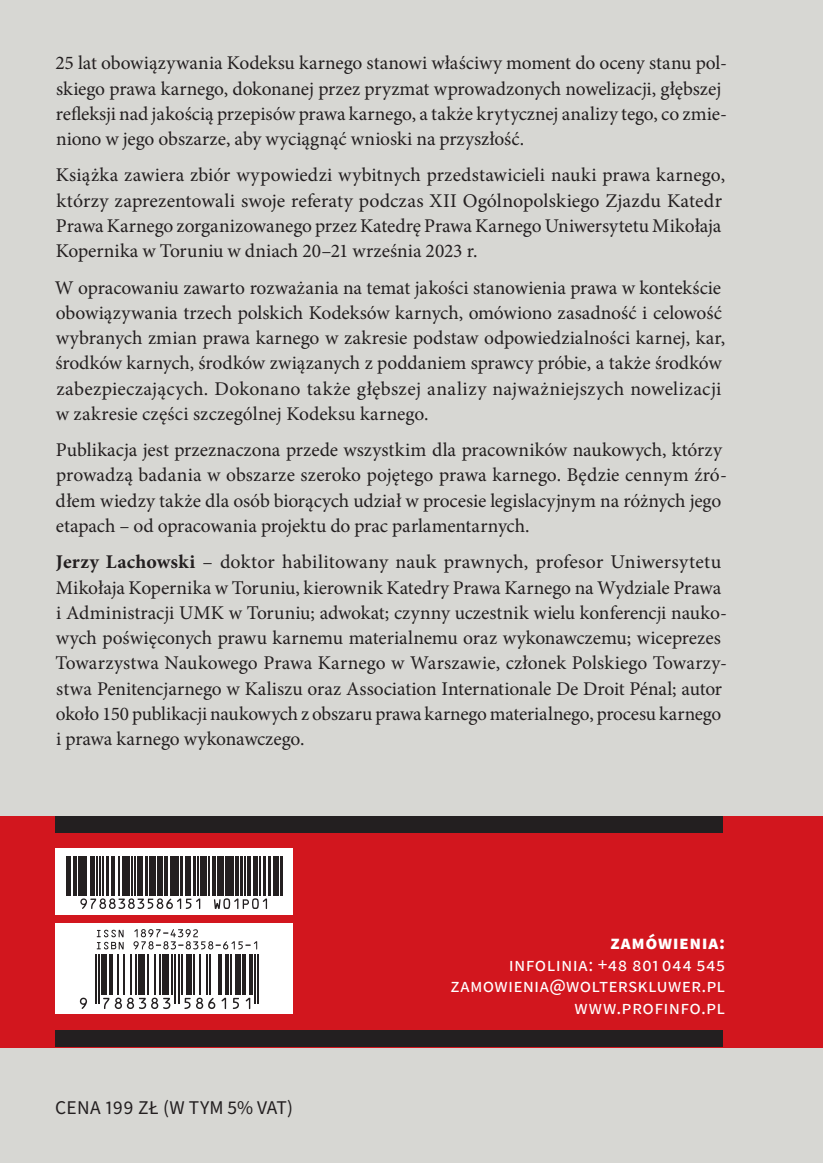
<style>
.page{position:relative;width:823px;height:1163px;background:#fff}
.page>*{position:absolute;margin:0;border:0;box-sizing:border-box;transform-origin:0 0}
.t1{font:19.4px/25.2px "Minion Pro";color:#231f20}
.t2{font:19.4px/21.4px "Source Sans Pro";letter-spacing:.015em;color:#fff;text-align:right}
.t3{font:19.4px "Source Sans Pro";letter-spacing:.015em;color:#231f20}
.t4{font:700 19.4px "Source Sans Pro";letter-spacing:.03em;color:#fff}
.s1{font-weight:700}
</style>
<div class="page">
<div style="left:0;top:0;width:822px;height:1162px;background:#d7d7d3"></div>
<div style="left:0;top:815px;width:822px;height:232px;background:#d2161e"></div>
<svg style="left:55px;top:848px;width:237px;height:66px;background:#cdcccc"></svg>
<hr style="left:66px;top:856px;width:3px;height:39px;background:#231f20">
<hr style="left:70px;top:856px;width:1px;height:39px;background:#231f20">
<hr style="left:73px;top:856px;width:3px;height:39px;background:#231f20">
<div style="left:78px;top:856px;width:5px;height:39px;background:#231f20"></div>
<hr style="left:84px;top:856px;width:1px;height:39px;background:#231f20">
<hr style="left:86px;top:856px;width:1px;height:39px;background:#231f20">
<hr style="left:90px;top:856px;width:4px;height:39px;background:#231f20">
<hr style="left:97px;top:856px;width:1px;height:39px;background:#231f20">
<hr style="left:100px;top:856px;width:1px;height:39px;background:#231f20">
<hr style="left:102px;top:856px;width:1px;height:39px;background:#231f20">
<hr style="left:106px;top:856px;width:2px;height:39px;background:#231f20">
<hr style="left:112px;top:856px;width:1px;height:39px;background:#231f20">
<hr style="left:114px;top:856px;width:1px;height:39px;background:#231f20">
<hr style="left:118px;top:856px;width:1px;height:39px;background:#231f20">
<hr style="left:122px;top:856px;width:3px;height:39px;background:#231f20">
<hr style="left:126px;top:856px;width:4px;height:39px;background:#231f20">
<hr style="left:131px;top:856px;width:1px;height:39px;background:#231f20">
<hr style="left:134px;top:856px;width:1px;height:39px;background:#231f20">
<hr style="left:138px;top:856px;width:1px;height:39px;background:#231f20">
<hr style="left:140px;top:856px;width:3px;height:39px;background:#231f20">
<hr style="left:145px;top:856px;width:2px;height:39px;background:#231f20">
<hr style="left:149px;top:856px;width:1px;height:39px;background:#231f20">
<hr style="left:152px;top:856px;width:4px;height:39px;background:#231f20">
<hr style="left:157px;top:856px;width:3px;height:39px;background:#231f20">
<hr style="left:161px;top:856px;width:1px;height:39px;background:#231f20">
<hr style="left:164px;top:856px;width:4px;height:39px;background:#231f20">
<hr style="left:170px;top:856px;width:2px;height:39px;background:#231f20">
<hr style="left:173px;top:856px;width:2px;height:39px;background:#231f20">
<hr style="left:176px;top:856px;width:2px;height:39px;background:#231f20">
<hr style="left:181px;top:856px;width:2px;height:39px;background:#231f20">
<hr style="left:185px;top:856px;width:3px;height:39px;background:#231f20">
<hr style="left:189px;top:856px;width:1px;height:39px;background:#231f20">
<hr style="left:194px;top:856px;width:2px;height:39px;background:#231f20">
<hr style="left:197px;top:856px;width:1px;height:39px;background:#231f20">
<hr style="left:200px;top:856px;width:3px;height:39px;background:#231f20">
<hr style="left:204px;top:856px;width:2px;height:39px;background:#231f20">
<hr style="left:209px;top:856px;width:1px;height:39px;background:#231f20">
<hr style="left:212px;top:856px;width:3px;height:39px;background:#231f20">
<hr style="left:217px;top:856px;width:2px;height:39px;background:#231f20">
<hr style="left:220px;top:856px;width:4px;height:39px;background:#231f20">
<hr style="left:225px;top:856px;width:3px;height:39px;background:#231f20">
<hr style="left:229px;top:856px;width:2px;height:39px;background:#231f20">
<hr style="left:232px;top:856px;width:1px;height:39px;background:#231f20">
<hr style="left:236px;top:856px;width:3px;height:39px;background:#231f20">
<hr style="left:240px;top:856px;width:2px;height:39px;background:#231f20">
<hr style="left:244px;top:856px;width:1px;height:39px;background:#231f20">
<hr style="left:247px;top:856px;width:4px;height:39px;background:#231f20">
<hr style="left:253px;top:856px;width:2px;height:39px;background:#231f20">
<hr style="left:256px;top:856px;width:1px;height:39px;background:#231f20">
<hr style="left:259px;top:856px;width:1px;height:39px;background:#231f20">
<hr style="left:264px;top:856px;width:2px;height:39px;background:#231f20">
<hr style="left:268px;top:856px;width:2px;height:39px;background:#231f20">
<hr style="left:273px;top:856px;width:3px;height:39px;background:#231f20">
<hr style="left:278px;top:856px;width:1px;height:39px;background:#231f20">
<hr style="left:280px;top:856px;width:2px;height:39px;background:#231f20">
<svg style="left:80px;top:898px;width:120px;height:10px"></svg>
<svg style="left:214px;top:898px;width:53px;height:10px"></svg>
<div style="left:55px;top:923px;width:237px;height:91px;background:#fff"></div>
<svg style="left:80px;top:997px;width:7px;height:11px"></svg>
<hr style="left:95px;top:954px;width:2px;height:49px;background:#231f20">
<hr style="left:98px;top:954px;width:2px;height:49px;background:#231f20">
<svg style="left:103px;top:997px;width:6px;height:11px"></svg>
<div style="left:102px;top:954px;width:5px;height:41px;background:#231f20"></div>
<hr style="left:109px;top:954px;width:3px;height:41px;background:#231f20">
<hr style="left:118px;top:954px;width:1px;height:41px;background:#231f20">
<hr style="left:123px;top:954px;width:1px;height:41px;background:#231f20">
<hr style="left:130px;top:954px;width:1px;height:41px;background:#231f20">
<hr style="left:135px;top:954px;width:1px;height:41px;background:#231f20">
<div style="left:138px;top:954px;width:7px;height:41px;background:#231f20"></div>
<hr style="left:147px;top:954px;width:1px;height:41px;background:#231f20">
<hr style="left:154px;top:954px;width:1px;height:41px;background:#231f20">
<hr style="left:159px;top:954px;width:2px;height:41px;background:#231f20">
<svg style="left:115px;top:997px;width:55px;height:11px"></svg>
<div style="left:162px;top:954px;width:7px;height:41px;background:#231f20"></div>
<hr style="left:171px;top:954px;width:2px;height:41px;background:#231f20">
<hr style="left:174px;top:954px;width:2px;height:49px;background:#231f20">
<hr style="left:178px;top:954px;width:2px;height:49px;background:#231f20">
<svg style="left:184px;top:997px;width:6px;height:11px"></svg>
<hr style="left:181px;top:954px;width:2px;height:41px;background:#231f20">
<div style="left:186px;top:954px;width:6px;height:41px;background:#231f20"></div>
<hr style="left:193px;top:954px;width:2px;height:41px;background:#231f20">
<hr style="left:199px;top:954px;width:1px;height:41px;background:#231f20">
<svg style="left:196px;top:997px;width:19px;height:11px"></svg>
<hr style="left:205px;top:954px;width:2px;height:41px;background:#231f20">
<hr style="left:209px;top:954px;width:2px;height:41px;background:#231f20">
<svg style="left:221px;top:997px;width:5px;height:11px"></svg>
<hr style="left:218px;top:954px;width:3px;height:41px;background:#231f20">
<svg style="left:225px;top:954px;width:3px;height:41px"></svg>
<svg style="left:233px;top:997px;width:6px;height:11px"></svg>
<hr style="left:230px;top:954px;width:1px;height:41px;background:#231f20">
<div style="left:235px;top:954px;width:5px;height:41px;background:#231f20"></div>
<svg style="left:245px;top:997px;width:5px;height:11px"></svg>
<hr style="left:242px;top:954px;width:3px;height:41px;background:#231f20">
<hr style="left:249px;top:954px;width:3px;height:41px;background:#231f20">
<hr style="left:254px;top:954px;width:2px;height:49px;background:#231f20">
<hr style="left:257px;top:954px;width:2px;height:49px;background:#231f20">
<svg style="left:97px;top:929px;width:27px;height:20px"></svg>
<svg style="left:133px;top:929px;width:124px;height:20px"></svg>
<div style="left:55px;top:1030px;width:667px;height:17px;background:#231f20"></div>
<div style="left:55px;top:815px;width:667px;height:17px;background:#231f20"></div>
<p class="t1" style="left:55px;top:51px;width:672px">25 lat obowiązywania Kodeksu karnego stanowi właściwy moment do oceny stanu pol&shy;skiego prawa karnego, dokonanej przez pryzmat wprowadzonych nowelizacji, głębszej refleksji nad jakością przepisów prawa karnego, a także krytycznej analizy tego, co zmie&shy;niono w jego obszarze, aby wyciągnąć wnioski na przyszłość.</p>
<p class="t1" style="left:56px;top:163px;width:670px">Książka zawiera zbiór wypowiedzi wybitnych przedstawicieli nauki prawa karnego, którzy zaprezentowali swoje referaty podczas XII Ogólnopolskiego Zjazdu Katedr Prawa Karnego zorganizowanego przez Katedrę Prawa Karnego Uniwersytetu Mikołaja Kopernika w Toruniu w dniach 20–21 września 2023 r.</p>
<p class="t1" style="left:55px;top:275px;width:671px">W opracowaniu zawarto rozważania na temat jakości stanowienia prawa w kontekście obowiązywania trzech polskich Kodeksów karnych, omówiono zasadność i celowość wybranych zmian prawa karnego w zakresie podstaw odpowiedzialności karnej, kar, środków karnych, środków związanych z poddaniem sprawcy próbie, a także środków zabezpieczających. Dokonano także głębszej analizy najważniejszych nowelizacji w zakresie części szczególnej Kodeksu karnego.</p>
<p class="t1" style="left:56px;top:437px;width:672px">Publikacja jest przeznaczona przede wszystkim dla pracowników naukowych, którzy prowadzą badania w obszarze szeroko pojętego prawa karnego. Będzie cennym źró&shy;dłem wiedzy także dla osób biorących udział w procesie legislacyjnym na różnych jego etapach – od opracowania projektu do prac parlamentarnych.</p>
<p class="t1" style="left:55px;top:549px;width:672px"><span class="s1">Jerzy Lachowski</span> – doktor habilitowany nauk prawnych, profesor Uniwersytetu Mikołaja Kopernika w Toruniu, kierownik Katedry Prawa Karnego na Wydziale Prawa i Administracji UMK w Toruniu; adwokat; czynny uczestnik wielu konferencji nauko&shy;wych poświęconych prawu karnemu materialnemu oraz wykonawczemu; wiceprezes Towarzystwa Naukowego Prawa Karnego w Warszawie, członek Polskiego Towarzy&shy;stwa Penitencjarnego w Kaliszu oraz Association Internationale De Droit Pénal; autor około 150 publikacji naukowych z obszaru prawa karnego materialnego, procesu karnego i prawa karnego wykonawczego.</p>
<p class="t3" style="left:55px;top:1094px;width:239px">CENA 199 ZŁ (W TYM 5% VAT)</p>
<p class="t4" style="left:610px;top:929px;width:116px">zamówienia:</p>
<p class="t2" style="left:450px;top:954px;width:276px">infolinia: +48 801 044 545 zamowienia@wolterskluwer.pl www.profinfo.pl</p>
</div>
